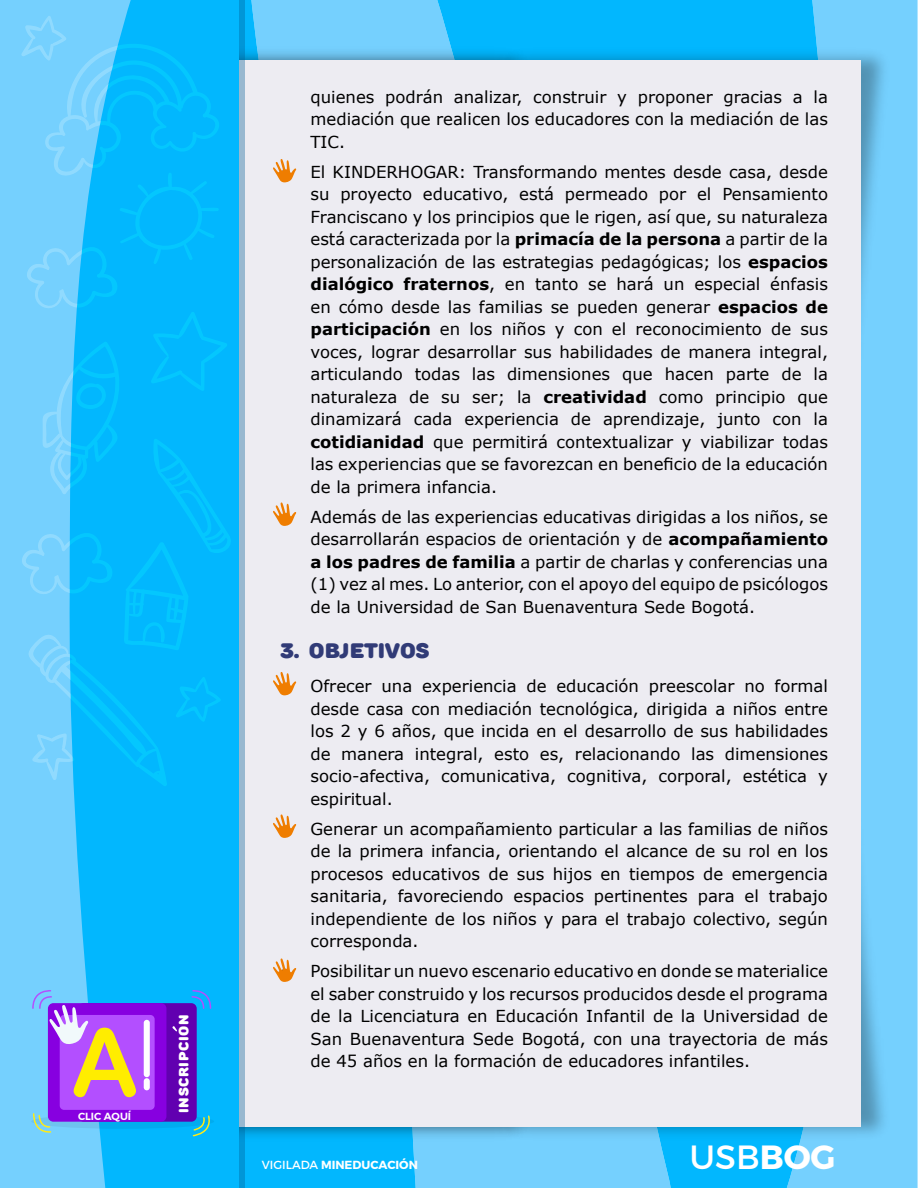
<style>
.page{position:relative;width:918px;height:1188px;background:#fff}
.page>*{position:absolute;margin:0;border:0;box-sizing:border-box;transform-origin:0 0}
.t1{font:33.6px "Montserrat";color:#fff}
.t2{font:900 21px "Rounds";color:#313b77}
.t3{font:16.5px/22.5px "Verdana";color:#000;text-align:justify}
.t4{font:900 13.5px "Rounds";letter-spacing:.05em;color:#fff}
.t5{font:700 11.7px "Montserrat";color:#fff}
.t6{font:600 10.35px "Montserrat";color:#fff}
.s1{font-weight:700}
.s2{font-style:inherit}
.s3{font-weight:400}
</style>
<div class="page">
<img style="left:570px;top:6px;width:348px;height:1176px">
<img style="left:244px;top:6px;width:326px;height:1176px">
<div style="left:114px;top:61px;width:746px;height:1066px;background:#edecf2"></div>
<svg style="left:238px;top:0;width:6px;height:1188px;background:#72b4d7"></svg>
<div style="left:0;top:0;width:238px;height:1188px;background:#02b7fe"></div>
<svg style="left:0;top:0;width:131px;height:1188px;fill:#75d0fe"></svg>
<svg style="left:21px;top:16px;width:210px;height:770px"></svg>
<svg style="left:273px;top:159px;width:23px;height:24px"></svg>
<svg style="left:273px;top:502px;width:23px;height:24px"></svg>
<svg style="left:273px;top:672px;width:23px;height:24px"></svg>
<svg style="left:273px;top:814px;width:23px;height:24px"></svg>
<svg style="left:273px;top:958px;width:23px;height:24px"></svg>
<div style="left:78px;top:1003px;width:119px;height:119px;background:#6100b0;border-radius:5px"></div>
<div style="left:48px;top:1003px;width:118px;height:119px;background:#8700e0;border-radius:5px"></div>
<div style="left:60px;top:1015px;width:95px;height:95px;background:#b34fff;border-radius:4px"></div>
<div style="left:144px;top:1020px;width:6px;height:57px;background:#fff;border-radius:3px"></div>
<div style="left:144px;top:1078px;width:6px;height:12px;background:#fff;border-radius:3px"></div>
<svg style="left:172px;top:1026px;width:5px;height:5px"></svg>
<svg style="left:31px;top:989px;width:105px;height:108px"></svg>
<svg style="left:191px;top:990px;width:21px;height:20px"></svg>
<svg style="left:31px;top:1112px;width:183px;height:25px"></svg>
<p class="t6" style="left:78px;top:1110px;width:55px">CLIC AQUÍ</p>
<p class="t4" style="left:175px;top:1113px;width:100px;rotate:-90deg">inscripcion</p>
<p class="t3" style="left:310px;top:86px;width:519px">quienes podrán analizar, construir y proponer gracias a la mediación que realicen los educadores con la mediación de las TIC.</p>
<p class="t3" style="left:310px;top:161px;width:519px;text-indent:-30px">• El KINDERHOGAR: Transformando mentes desde casa, desde su proyecto educativo, está permeado por el Pensamiento Franciscano y los principios que le rigen, así que, su naturaleza está caracterizada por la <span class="s1">primacía de la persona</span> a partir de la personalización de las estrategias pedagógicas; los <span class="s1">espacios dialógico fraternos</span>, en tanto se hará un especial énfasis en cómo desde las familias se pueden generar <span class="s1">espacios de participación</span> en los niños y con el reconocimiento de sus voces, lograr desarrollar sus habilidades de manera integral, articulando todas las dimensiones que hacen parte de la naturaleza de su ser; la <span class="s1">creatividad</span> como principio que dinamizará cada experiencia de aprendizaje, junto con la <span class="s1">cotidianidad</span> que permitirá contextualizar y viabilizar todas las experiencias que se favorezcan en beneficio de la educación de la primera infancia.</p>
<p class="t3" style="left:310px;top:506px;width:519px;text-indent:-30px">• Además de las experiencias educativas dirigidas a los niños, se desarrollarán espacios de orientación y de <span class="s1">acompañamiento a los padres de familia</span> a partir de charlas y conferencias una (1) vez al mes. Lo anterior, con el apoyo del equipo de psicólogos de la Universidad de San Buenaventura Sede Bogotá.</p>
<p class="t2" style="left:280px;top:636px;width:150px">3. OBJETIVOS</p>
<p class="t3" style="left:310px;top:675px;width:519px;text-indent:-30px">• Ofrecer una experiencia de educación preescolar no formal desde casa con mediación tecnológica, dirigida a niños entre los 2 y 6 años, que incida en el desarrollo de sus habilidades de manera integral, esto es, relacionando las dimensiones socio-afectiva, comunicativa, cognitiva, corporal, estética y espiritual.</p>
<p class="t3" style="left:310px;top:818px;width:519px;text-indent:-30px">• Generar un acompañamiento particular a las familias de niños de la primera infancia, orientando el alcance de su rol en los procesos educativos de sus hijos en tiempos de emergencia sanitaria, favoreciendo espacios pertinentes para el trabajo independiente de los niños y para el trabajo colectivo, según corresponda.</p>
<p class="t3" style="left:310px;top:960px;width:519px;text-indent:-30px">• Posibilitar un nuevo escenario educativo en donde se materialice el saber construido y los recursos producidos desde el programa de la Licenciatura en Educación Infantil de la Universidad de San Buenaventura Sede Bogotá, con una trayectoria de más de <span class="s2">45</span> años en la formación de educadores infantiles.</p>
<p class="t5" style="left:262px;top:1157px;width:158px"><span class="s3">VIGILADA</span> MINEDUCACIÓN</p>
<h1 class="t1" style="left:690px;top:1136px;width:147px">USB<span class="s1">BOG</span></h1>
</div>
